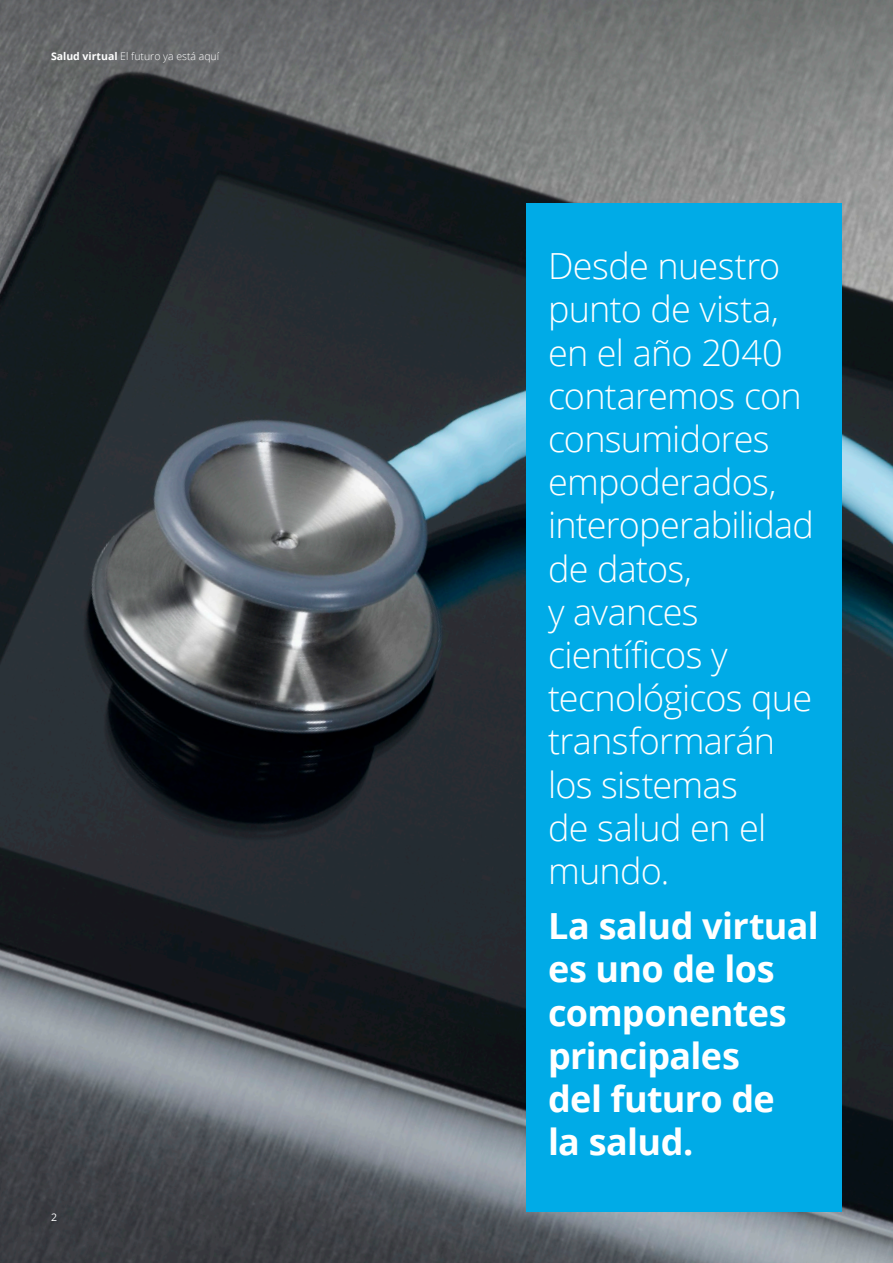
<style>
.page{position:relative;width:893px;height:1263px;background:#fff}
.page>*{position:absolute;margin:0;border:0;box-sizing:border-box;transform-origin:0 0}
.Story_heading_bold{font:300 36px/43.2px "Open Sans";letter-spacing:-.02em;color:#fff}
.Story_heading_bold-2{font:700 36px/43.2px "Open Sans";letter-spacing:-.015em;color:#fff}
.Brochure_title___Rig{font:300 10.5px "Open Sans";color:#fff}
.Folio_Left_pg__7_9_5{font:10.5px "Open Sans";color:#fff}
.s1{font-weight:700}
</style>
<div class="page">
<img style="left:0;top:0;width:893px;height:1263px">
<div style="left:527px;top:204px;width:315px;height:1008px;background:#00abe7"></div>
<p class="Brochure_title___Rig" style="left:51px;top:49px;width:170px"><span class="s1">Salud virtual</span> El futuro ya está aquí</p>
<p class="Folio_Left_pg__7_9_5" style="left:51px;top:1210px;width:8px">2</p>
<p class="Story_heading_bold" style="left:548px;top:243px;width:267px">Desde nuestro punto de vista, en el año 2040 contaremos con consumidores empoderados, interoperabilidad de datos,<br>y avances científicos y tecnológicos que transformarán los sistemas<br>de salud en el mundo.</p>
<p class="Story_heading_bold-2" style="left:548px;top:903px;width:272px">La salud virtual es uno de los componentes principales<br>del futuro de<br>la salud.</p>
</div>
